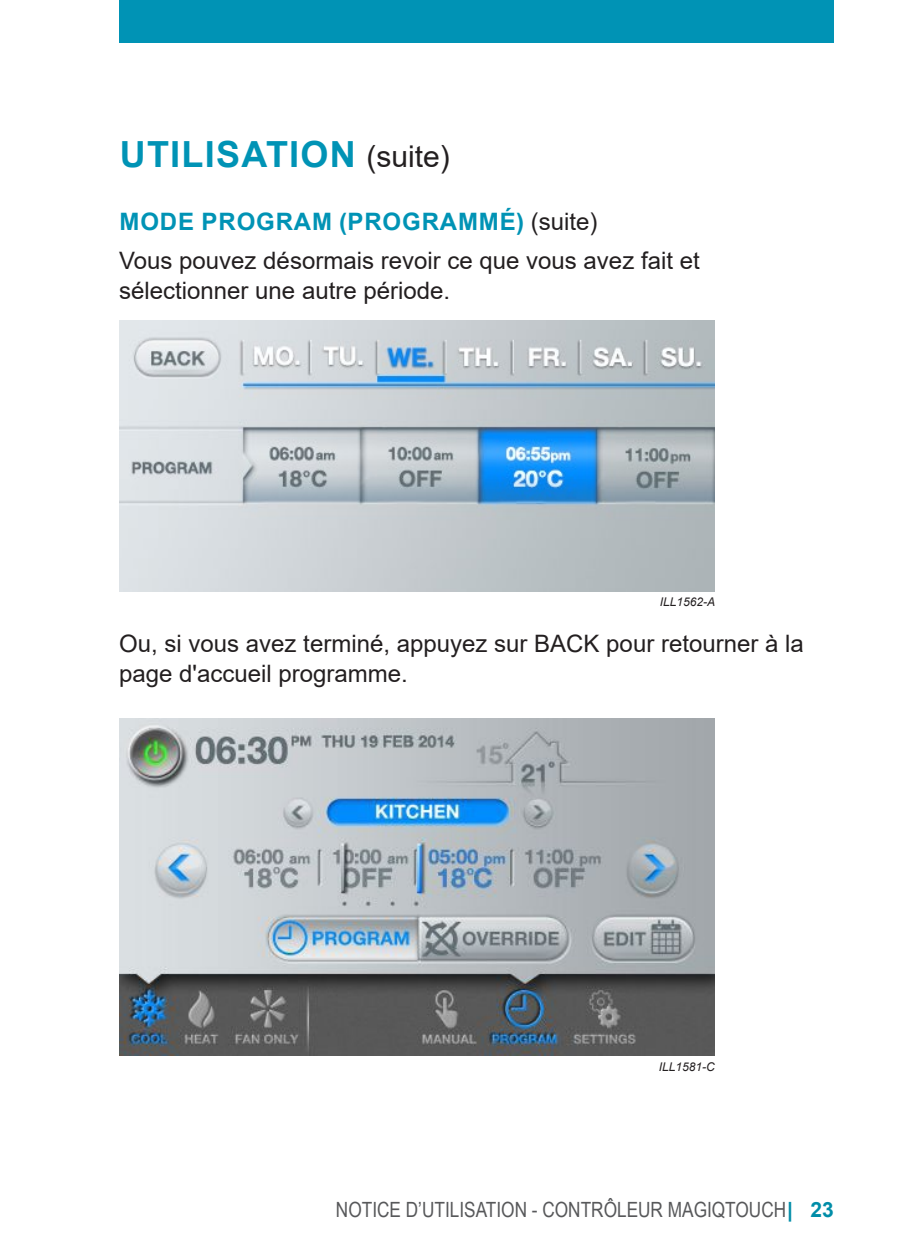
<style>
.page{position:relative;width:919px;height:1259px;background:#fff}
.page>*{position:absolute;margin:0;border:0;box-sizing:border-box;transform-origin:0 0}
.Page_heading{font:700 36px "Arial";letter-spacing:.035em;color:#0093b5}
.Body{font:24px/30px "Arial";color:#231f20}
.SUBHEAD{font:700 24px "Arial";letter-spacing:.035em;color:#0093b5}
.t1{font:21px "Arial Narrow";color:#57585a}
.Illustration_nr{font:italic 12px "Arial";color:#231f20}
.s1{font-weight:400;font-size:30px;color:#231f20}
.s2{font-weight:400;color:#231f20}
.s3{font-family:"Arial";font-weight:700;color:#008da8}
</style>
<div class="page">
<div style="left:119px;top:0;width:714px;height:43px;background:#0093b5"></div>
<img style="left:119px;top:320px;width:595px;height:271px">
<img style="left:119px;top:718px;width:595px;height:337px">
<p class="Page_heading" style="left:120px;top:129px;width:331px">UTILISATION <span class="s1">(suite)</span></p>
<p class="SUBHEAD" style="left:119px;top:205px;width:479px">MODE PROGRAM (PROGRAMMÉ) <span class="s2">(suite)</span></p>
<p class="Body" style="left:119px;top:245px;width:582px">Vous pouvez désormais revoir ce que vous avez fait et sélectionner une autre période.</p>
<p class="Illustration_nr" style="left:659px;top:594px;width:57px">ILL1562-A</p>
<p class="Body" style="left:119px;top:628px;width:686px">Ou, si vous avez terminé, appuyez sur BACK pour retourner à la page d'accueil programme.</p>
<p class="Illustration_nr" style="left:658px;top:1058px;width:58px">ILL1581-C</p>
<p class="t1" style="left:336px;top:1194px;width:499px">NOTICE D’UTILISATION - CONTRÔLEUR MAGIQTOUCH<span class="s3">| 23</span></p>
</div>
